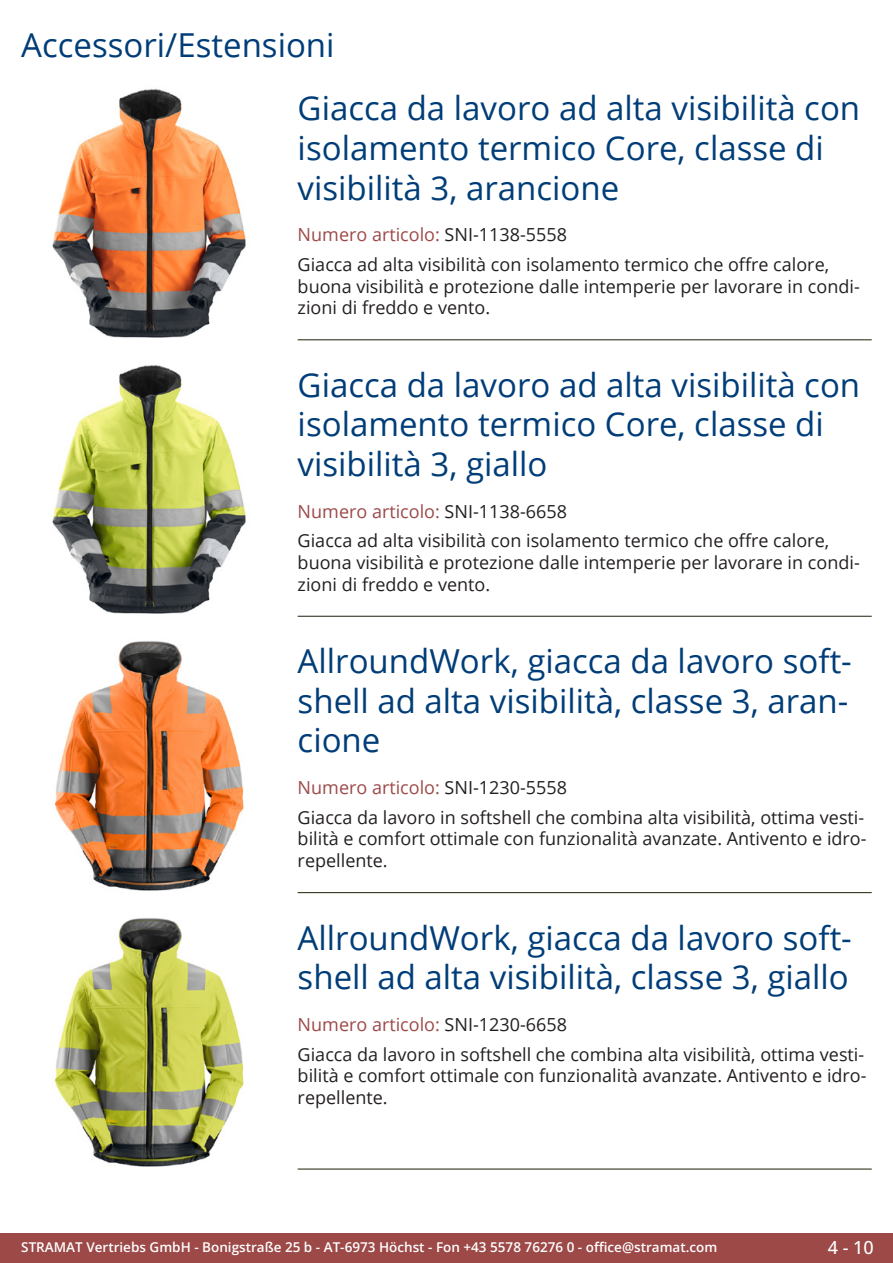
<style>
.page{position:relative;width:893px;height:1263px;background:#fff}
.page>*{position:absolute;margin:0;border:0;box-sizing:border-box;transform-origin:0 0}
.Produkttitel{font:33px/39.6px "Open Sans";color:#003d78}
.RastTitel{font:33px "Open Sans";color:#003d78}
.Beschreibung_Text{font:18px/21.6px "Open Sans";color:#231f20}
.TechDaten_Überschrif{font:18px "Open Sans";color:#9c4948}
.t1{font:500 18px "Open Sans";color:#fff}
.t2{font:600 13.5px "Open Sans";color:#fff}
.s1{color:#231f20}
</style>
<div class="page">
<div style="left:0;top:1233px;width:893px;height:30px;background:#9c4948"></div>
<hr style="left:298px;top:340px;width:574px;height:1px;background:#201d08">
<hr style="left:298px;top:616px;width:574px;height:1px;background:#201d08">
<hr style="left:298px;top:892px;width:574px;height:1px;background:#201d08">
<hr style="left:298px;top:1169px;width:574px;height:1px;background:#201d08">
<img style="left:52px;top:89px;width:194px;height:249px">
<img style="left:52px;top:365px;width:194px;height:249px">
<img style="left:55px;top:641px;width:189px;height:250px">
<img style="left:55px;top:918px;width:189px;height:249px">
<p class="RastTitel" style="left:21px;top:22px;width:315px">Accessori/Estensioni</p>
<p class="Produkttitel" style="left:298px;top:88px;width:564px">Giacca da lavoro ad alta visibilità con isolamento termico Core, classe di visibilità 3, arancione</p>
<p class="TechDaten_Überschrif" style="left:298px;top:222px;width:271px">Numero articolo: <span class="s1">SNI-1138-5558</span></p>
<p class="Beschreibung_Text" style="left:298px;top:253px;width:562px">Giacca ad alta visibilità con isolamento termico che offre calore, buona visibilità e protezione dalle intemperie per lavorare in condi&shy;zioni di freddo e vento.</p>
<p class="Produkttitel" style="left:298px;top:364px;width:564px">Giacca da lavoro ad alta visibilità con isolamento termico Core, classe di visibilità 3, giallo</p>
<p class="TechDaten_Überschrif" style="left:298px;top:499px;width:271px">Numero articolo: <span class="s1">SNI-1138-6658</span></p>
<p class="Beschreibung_Text" style="left:298px;top:530px;width:562px">Giacca ad alta visibilità con isolamento termico che offre calore, buona visibilità e protezione dalle intemperie per lavorare in condi&shy;zioni di freddo e vento.</p>
<p class="Produkttitel" style="left:298px;top:640px;width:553px;text-align:justify">AllroundWork, giacca da lavoro soft&shy;shell ad alta visibilità, classe 3, aran&shy;cione</p>
<p class="TechDaten_Überschrif" style="left:298px;top:775px;width:271px">Numero articolo: <span class="s1">SNI-1230-5558</span></p>
<p class="Beschreibung_Text" style="left:298px;top:806px;width:569px">Giacca da lavoro in softshell che combina alta visibilità, ottima vesti&shy;bilità e comfort ottimale con funzionalità avanzate. Antivento e idro&shy;repellente.</p>
<p class="Produkttitel" style="left:298px;top:917px;width:553px">AllroundWork, giacca da lavoro soft&shy;shell ad alta visibilità, classe 3, giallo</p>
<p class="TechDaten_Überschrif" style="left:298px;top:1012px;width:271px">Numero articolo: <span class="s1">SNI-1230-6658</span></p>
<p class="Beschreibung_Text" style="left:298px;top:1043px;width:569px">Giacca da lavoro in softshell che combina alta visibilità, ottima vesti&shy;bilità e comfort ottimale con funzionalità avanzate. Antivento e idro&shy;repellente.</p>
<p class="t2" style="left:21px;top:1238px;width:698px">STRAMAT Vertriebs GmbH - Bonigstraße 25 b - AT-6973 Höchst - Fon +43 5578 76276 0 - office@stramat.com</p>
<p class="t1" style="left:828px;top:1234px;width:48px">4 - 10</p>
</div>
